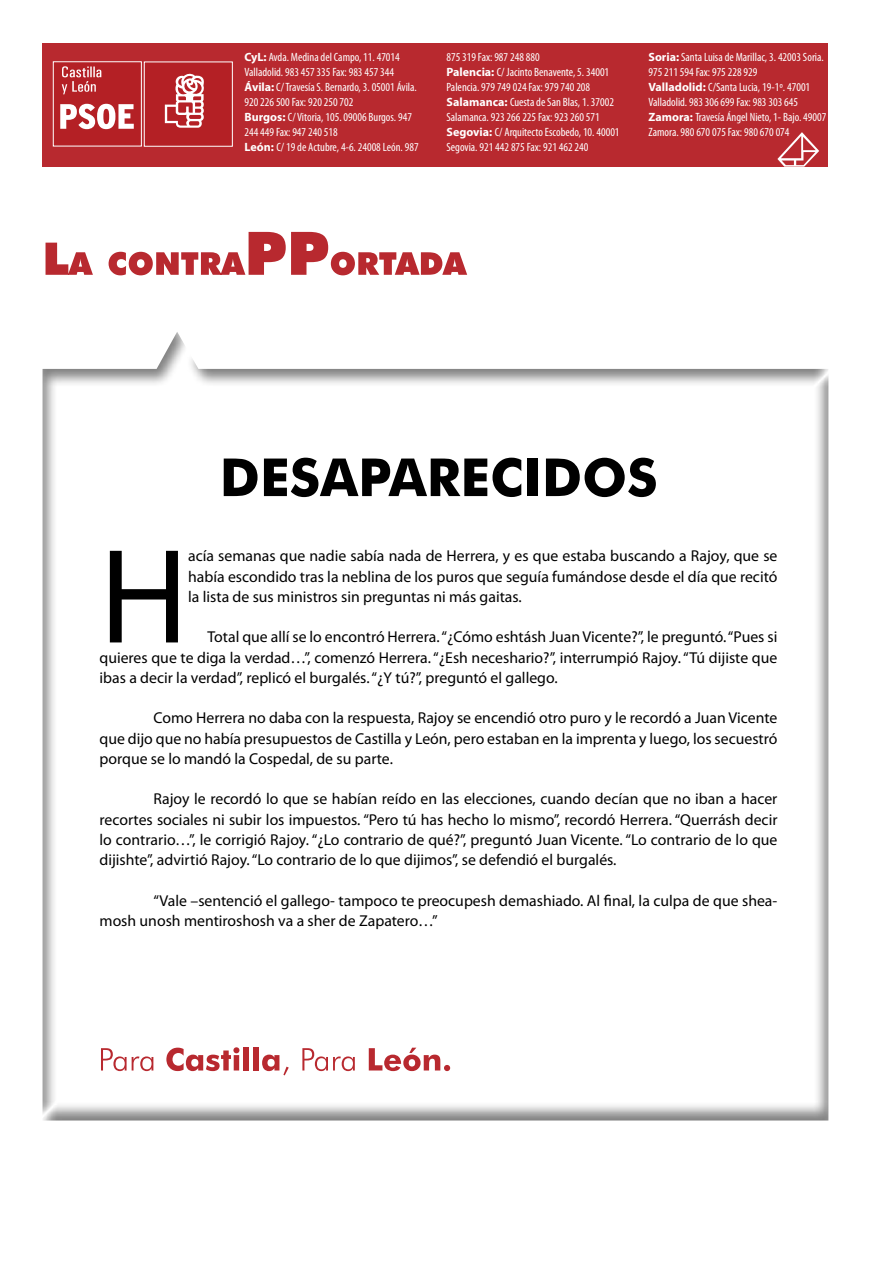
<style>
.page{position:relative;width:893px;height:1263px;background:#fff}
.page>*{position:absolute;margin:0;border:0;box-sizing:border-box;transform-origin:0 0}
.t1{font:135.9px "Myriad Pro";color:#000}
.t2{font:700 52.5px "Futura BT";color:#000}
.t3{font:15.75px/20.2px "Myriad Pro";color:#000;text-align:justify}
.t4{font:condensed 12px/15px "Myriad Pro";color:#fff}
.s1{font-weight:700;font-stretch:normal}
</style>
<div class="page">
<div style="left:43px;top:43px;width:785px;height:129px;background:#b8292f"></div>
<div style="left:53px;top:62px;width:88px;height:84px;background:#b42025"></div>
<div style="left:53px;top:61px;width:89px;height:86px;border:1px solid #fff"></div>
<svg style="left:60px;top:104px;width:74px;height:25px"></svg>
<div style="left:144px;top:62px;width:88px;height:84px;background:#b42025"></div>
<div style="left:144px;top:61px;width:89px;height:86px;border:1px solid #fff"></div>
<svg style="left:165px;top:73px;width:39px;height:55px"></svg>
<svg style="left:62px;top:66px;width:39px;height:28px"></svg>
<svg style="left:777px;top:132px;width:42px;height:35px"></svg>
<div style="left:43px;top:167px;width:785px;height:11px;background:#fff"></div>
<div style="left:41px;top:319px;width:788px;height:802px;background:#000;opacity:.5"></div>
<svg style="left:46px;top:232px;width:421px;height:43px"></svg>
<svg style="left:101px;top:1048px;width:52px;height:23px"></svg>
<svg style="left:166px;top:1047px;width:73px;height:24px"></svg>
<div style="left:243px;top:1047px;width:6px;height:23px;background:#b8292f"></div>
<div style="left:253px;top:1047px;width:6px;height:23px;background:#b8292f"></div>
<svg style="left:262px;top:1054px;width:27px;height:21px"></svg>
<svg style="left:302px;top:1048px;width:53px;height:23px"></svg>
<svg style="left:369px;top:1048px;width:81px;height:23px"></svg>
<p class="t4" style="left:244px;top:49px;width:176px"><span class="s1">CyL:</span> Avda. Medina del Campo, 11. 47014<br>Valladolid. 983 457 335 Fax: 983 457 344<br><span class="s1">Ávila:</span> C/ Travesía S. Bernardo, 3. 05001 Ávila.<br>920 226 500 Fax: 920 250 702<br><span class="s1">Burgos:</span> C/ Vitoria, 105. 09006 Burgos. 947<br>244 449 Fax: 947 240 518<br><span class="s1">León:</span> C/ 19 de Actubre, 4-6. 24008 León. 987</p>
<p class="t4" style="left:446px;top:49px;width:175px">875 319 Fax: 987 248 880<br><span class="s1">Palencia:</span> C/ Jacinto Benavente, 5. 34001<br>Palencia. 979 749 024 Fax: 979 740 208<br><span class="s1">Salamanca:</span> Cuesta de San Blas, 1. 37002<br>Salamanca. 923 266 225 Fax: 923 260 571<br><span class="s1">Segovia:</span> C/ Arquitecto Escobedo, 10. 40001<br>Segovia. 921 442 875 Fax: 921 462 240</p>
<p class="t4" style="left:648px;top:49px;width:179px"><span class="s1">Soria:</span> Santa Luisa de Marillac, 3. 42003 Soria.<br>975 211 594 Fax: 975 228 929<br><span class="s1">Valladolid:</span> C/Santa Lucia, 19-1º. 47001<br>Valladolid. 983 306 699 Fax: 983 303 645<br><span class="s1">Zamora:</span> Travesía Ángel Nieto, 1- Bajo. 49007<br>Zamora. 980 670 075 Fax: 980 670 074</p>
<h2 class="t2" style="left:220px;top:445px;width:439px">DESAPARECIDOS</h2>
<h1 class="t1" style="left:100px;top:513px;width:90px">H</h1>
<p class="t3" style="left:188px;top:546px;width:591px">acía semanas que nadie sabía nada de Herrera, y es que estaba buscando a Rajoy, que se había escondido tras la neblina de los puros que seguía fumándose desde el día que recitó la lista de sus ministros sin preguntas ni más gaitas.</p>
<p class="t3" style="left:100px;top:627px;width:679px;text-indent:108px">Total que allí se lo encontró Herrera. “¿Cómo eshtásh Juan Vicente?”, le preguntó. “Pues si quieres que te diga la verdad…”, comenzó Herrera. “¿Esh neceshario?”, interrumpió Rajoy. “Tú dijiste que ibas a decir la verdad”, replicó el burgalés. “¿Y tú?”, preguntó el gallego.</p>
<p class="t3" style="left:100px;top:708px;width:679px;text-indent:54px">Como Herrera no daba con la respuesta, Rajoy se encendió otro puro y le recordó a Juan Vicente que dijo que no había presupuestos de Castilla y León, pero estaban en la imprenta y luego, los secuestró porque se lo mandó la Cospedal, de su parte.</p>
<p class="t3" style="left:100px;top:789px;width:679px;text-indent:54px">Rajoy le recordó lo que se habían reído en las elecciones, cuando decían que no iban a hacer recortes sociales ni subir los impuestos. “Pero tú has hecho lo mismo”, recordó Herrera. “Querrásh decir lo contrario…”, le corrigió Rajoy. “¿Lo contrario de qué?”, preguntó Juan Vicente. “Lo contrario de lo que dijishte”, advirtió Rajoy. “Lo contrario de lo que dijimos”, se defendió el burgalés.</p>
<p class="t3" style="left:100px;top:890px;width:679px;text-indent:54px">“Vale –sentenció el gallego- tampoco te preocupesh demashiado. Al final, la culpa de que shea&shy;mosh unosh mentiroshosh va a sher de Zapatero…”</p>
</div>
